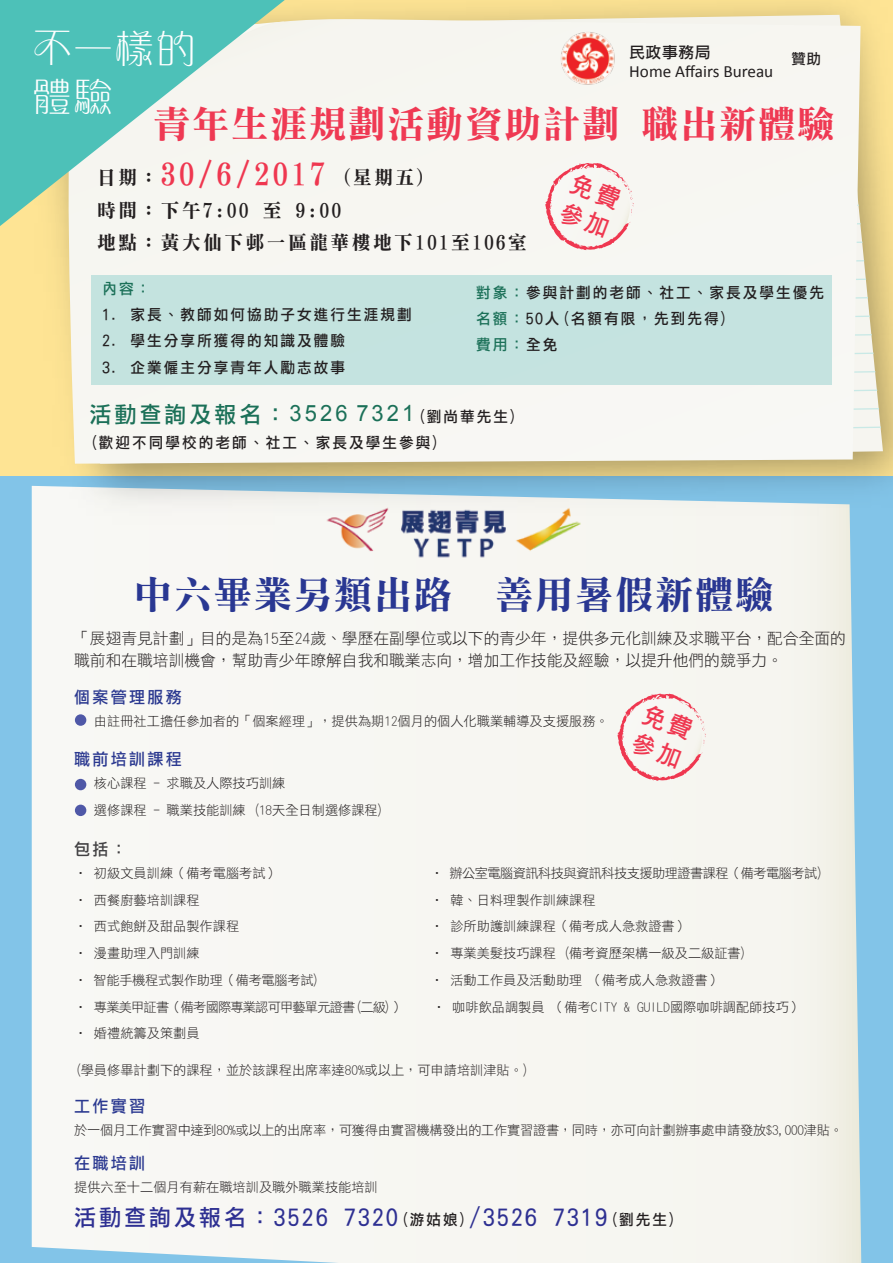
<style>
.page{position:relative;width:893px;height:1263px;background:#fff}
.page>*{position:absolute;margin:0;border:0;box-sizing:border-box;transform-origin:0 0}
.t1{font:300 40.35px/48.3px "M Gentle HK";letter-spacing:.015em;color:#fff}
.t2{font:38.4px "DF Li Song W7 WIN BF";letter-spacing:.04em;color:#293792}
.t3{font:37.5px "DF Li Song W7 WIN BF";letter-spacing:.04em;color:#ef3953}
.t4{font:30px "DF Li Song W7 WIN BF";letter-spacing:.14em;color:#ef3750}
.t5{font:24.6px/30.6px "DF Hei Bd HKP BF";color:#ef3750}
.t6{font:22.5px "DF Li Hei Md WIN BF";letter-spacing:.14em;color:#2e3092}
.t7{font:22.5px "DF Li Hei Md WIN BF";letter-spacing:.14em;color:#1b7058}
.t8{font:19.05px/32.5px "DF Li Song W7 WIN BF";letter-spacing:.14em;color:#231f20}
.t9{font:17.25px "Calibri";color:#231f20}
.t10{font:16.5px "DF Li Hei Md WIN BF";letter-spacing:.14em;color:#2b3990}
.t11{font:16.5px "DF Li Hei Md WIN BF";color:#414042}
.t12{font:15.75px/21.8px "DF Hei Lt HK BF";color:#231f20}
.t13{font:15.75px "DF Li Hei Md HK BF";letter-spacing:.04em;color:#231f20}
.t14{font:15px/26.4px "DF Li Hei Md WIN BF";letter-spacing:.14em;color:#231f20}
.t15{font:15px "DF Li Hei Md WIN BF";color:#1b7058}
.t16{font:14.4px "DF Li Hei Md HK BF";color:#231f20}
.t17{font:13.2px "DF Hei Lt HK BF";color:#231f20}
.t18{font:13.2px "DF Hei Lt HK BF";letter-spacing:-.02em;color:#231f20}
.t19{font:13.2px "DF Hei Lt HK BF";letter-spacing:-.04em;color:#231f20}
.t20{font:13.2px "DF Hei Lt HK BF";letter-spacing:-.06em;color:#231f20}
.s1{font-size:19.05px;color:#231f20}
.s2{color:#1b7058}
.s3{font-family:"Arial"}
.s4{font-size:15px;color:#231f20}
</style>
<div class="page">
<div style="left:0;top:464px;width:893px;height:799px;background:#82c4e8"></div>
<div style="left:32px;top:531px;width:829px;height:732px;background:#f7f6f2"></div>
<img style="left:8px;top:0;width:885px;height:531px">
<svg style="left:58px;top:38px;width:823px;height:402px"></svg>
<div style="left:63px;top:19px;width:798px;height:445px;background:#f7f6f2"></div>
<svg style="left:545px;top:163px;width:90px;height:90px"></svg>
<div style="left:75px;top:714px;width:11px;height:12px;background:#4f58a7;border-radius:50%"></div>
<div style="left:75px;top:779px;width:11px;height:11px;background:#4f58a7;border-radius:50%"></div>
<div style="left:75px;top:805px;width:11px;height:11px;background:#4f58a7;border-radius:50%"></div>
<div style="left:92px;top:275px;width:740px;height:109px;background:#c4e3e0"></div>
<svg style="left:0;top:0;width:295px;height:254px;fill:#f6f4ee"></svg>
<img style="left:321px;top:502px;width:266px;height:61px">
<img style="left:559px;top:30px;width:57px;height:57px">
<svg style="left:617px;top:694px;width:90px;height:89px;background:#f5e4e2"></svg>
<h1 class="t1" style="left:32px;top:22px;width:166px">不一樣的體驗</h1>
<p class="t13" style="left:629px;top:44px;width:83px">民政事務局</p>
<h3 class="t9" style="left:629px;top:61px;width:146px">Home Affairs Bureau</h3>
<p class="t16" style="left:791px;top:52px;width:31px">贊助</p>
<h3 class="t3" style="left:153px;top:105px;width:683px">青年生涯規劃活動資助計劃 職出新體驗</h3>
<h3 class="t4" style="left:97px;top:159px;width:330px"><span class="s1">日期：</span>30/6/2017 <span class="s1">(星期五)</span></h3>
<h3 class="t8" style="left:97px;top:194px;width:431px">時間：下午7:00 至 9:00<br>地點：黃大仙下邨一區龍華樓地下101至106室</h3>
<h3 class="t5" style="left:577px;top:168px;width:53px;rotate:21deg">免費參加</h3>
<p class="t15" style="left:102px;top:280px;width:49px">內容：</p>
<p class="t14" style="left:102px;top:301px;width:311px">1. 家長、教師如何協助子女進行生涯規劃</p>
<p class="t14" style="left:102px;top:328px;width:244px">2. 學生分享所獲得的知識及體驗</p>
<p class="t14" style="left:102px;top:354px;width:244px">3. 企業僱主分享青年人勵志故事</p>
<p class="t14" style="left:476px;top:279px;width:350px"><span class="s2">對象：</span>參與計劃的老師、社工、家長及學生優先<span class="s2">名額：</span>50人(名額有限，先到先得)<br><span class="s2">費用：</span>全免</p>
<h3 class="t7" style="left:90px;top:403px;width:429px">活動查詢及報名：<span class="s3">3526 7321</span><span class="s4">(劉尚華先生)</span></h3>
<p class="t14" style="left:90px;top:430px;width:352px">(歡迎不同學校的老師、社工、家長及學生參與)</p>
<h2 class="t2" style="left:134px;top:575px;width:641px">中六畢業另類出路 善用暑假新體驗</h2>
<p class="t12" style="left:74px;top:628px;width:773px">「展翅青見計劃」目的是為15至24歲、學歷在副學位或以下的青少年，提供多元化訓練及求職平台，配合全面的職前和在職培訓機會，幫助青少年瞭解自我和職業志向，增加工作技能及經驗，以提升他們的競爭力。</p>
<p class="t10" style="left:74px;top:689px;width:109px">個案管理服務</p>
<p class="t17" style="left:94px;top:714px;width:516px">由註冊社工擔任參加者的「個案經理」，提供為期12個月的個人化職業輔導及支援服務。</p>
<p class="t10" style="left:74px;top:751px;width:109px">職前培訓課程</p>
<p class="t17" style="left:74px;top:776px;width:213px">• 核心課程 - 求職及人際技巧訓練</p>
<p class="t17" style="left:74px;top:803px;width:312px">• 選修課程 - 職業技能訓練 (18天全日制選修課程)</p>
<p class="t11" style="left:74px;top:841px;width:54px">包括：</p>
<p class="t17" style="left:74px;top:866px;width:206px">• 初級文員訓練（備考電腦考試）</p>
<p class="t19" style="left:431px;top:866px;width:395px">• 辦公室電腦資訊科技與資訊科技支援助理證書課程（備考電腦考試)</p>
<p class="t17" style="left:74px;top:893px;width:127px">• 西餐廚藝培訓課程</p>
<p class="t17" style="left:431px;top:893px;width:166px">• 韓、日料理製作訓練課程</p>
<p class="t17" style="left:74px;top:920px;width:167px">• 西式飽餅及甜品製作課程</p>
<p class="t17" style="left:431px;top:920px;width:259px">• 診所助護訓練課程（備考成人急救證書）</p>
<p class="t17" style="left:74px;top:946px;width:127px">• 漫畫助理入門訓練</p>
<p class="t17" style="left:431px;top:946px;width:318px">• 專業美髮技巧課程 (備考資歷架構一級及二級証書)</p>
<p class="t18" style="left:74px;top:973px;width:247px">• 智能手機程式製作助理（備考電腦考試)</p>
<p class="t17" style="left:431px;top:973px;width:292px">• 活動工作員及活動助理 （備考成人急救證書）</p>
<p class="t20" style="left:74px;top:1000px;width:331px">• 專業美甲証書（備考國際專業認可甲藝單元證書(二級)）</p>
<p class="t17" style="left:432px;top:1000px;width:371px">• 咖啡飲品調製員 （備考CITY &amp; GUILD國際咖啡調配師技巧）</p>
<p class="t17" style="left:74px;top:1027px;width:127px">• 婚禮統籌及策劃員</p>
<p class="t17" style="left:74px;top:1063px;width:457px">(學員修畢計劃下的課程，並於該課程出席率達80%或以上，可申請培訓津貼。)</p>
<p class="t10" style="left:74px;top:1098px;width:73px">工作實習</p>
<p class="t18" style="left:74px;top:1123px;width:770px">於一個月工作實習中達到80%或以上的出席率，可獲得由實習機構發出的工作實習證書，同時，亦可向計劃辦事處申請發放$3,000津貼。</p>
<p class="t10" style="left:74px;top:1155px;width:73px">在職培訓</p>
<p class="t17" style="left:74px;top:1180px;width:305px">提供六至十二個月有薪在職培訓及職外職業技能培訓</p>
<h3 class="t6" style="left:74px;top:1206px;width:604px">活動查詢及報名：3526 7320<span class="s4">(游姑娘)</span>/3526 7319<span class="s4">(劉先生)</span></h3>
<h3 class="t5" style="left:649px;top:698px;width:53px;rotate:21deg">免費參加</h3>
</div>
